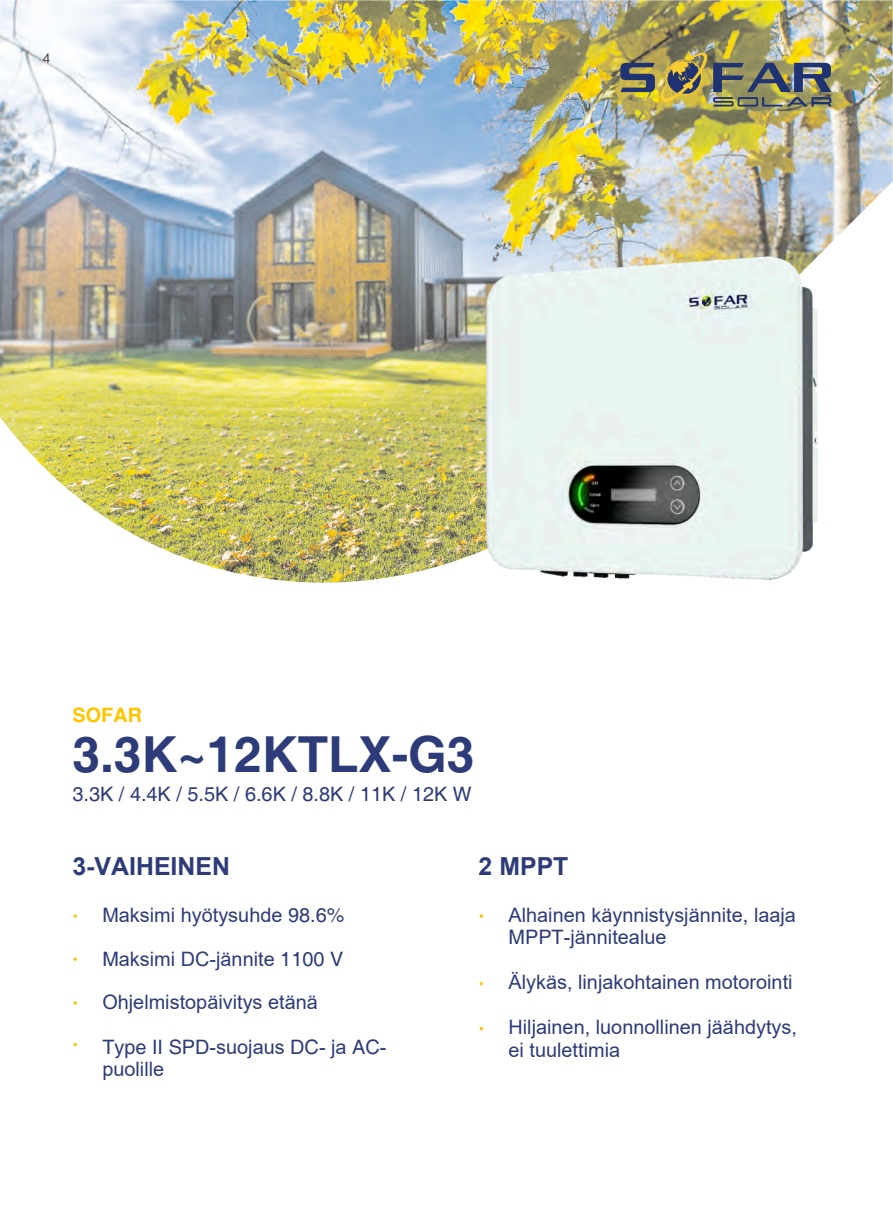
<style>
.page{position:relative;width:893px;height:1212px;background:#fff}
.page>*{position:absolute;margin:0;border:0;box-sizing:border-box;transform-origin:0 0}
.t1{font:700 49.8px "Helvetica";color:#2e3b79}
.t2{font:700 24.9px "Arial";color:#2e3b79}
.t3{font:19.95px/22.5px "Arial";color:#2e3b79}
.t4{font:19.95px "Helvetica";color:#2e3b79}
.t5{font:700 19.95px "Helvetica";color:#ffc500}
.t6{font:300 13.5px "Helvetica";color:#231916}
.s1{font-family:"Helvetica"}
.s2{font-family:"Arial"}
</style>
<div class="page">
<img style="left:0;top:0;width:893px;height:583px">
<img style="left:464px;top:230px;width:381px;height:353px">
<svg style="left:74px;top:914px;width:3px;height:4px"></svg>
<svg style="left:74px;top:957px;width:3px;height:4px"></svg>
<svg style="left:74px;top:1001px;width:3px;height:4px"></svg>
<svg style="left:480px;top:914px;width:3px;height:4px"></svg>
<svg style="left:661px;top:53px;width:46px;height:49px"></svg>
<svg style="left:620px;top:63px;width:35px;height:29px"></svg>
<img style="left:713px;top:63px;width:118px;height:44px">
<p class="t6" style="left:43px;top:47px;width:9px">4</p>
<p class="t5" style="left:72px;top:708px;width:71px">SOFAR</p>
<h1 class="t1" style="left:72px;top:735px;width:404px">3.3K~12KTLX-G3</h1>
<p class="t4" style="left:72px;top:786px;width:401px">3.3K / 4.4K / 5.5K / 6.6K / 8.8K / 11K / 12K W</p>
<p class="t2" style="left:72px;top:848px;width:159px">3-VAIHEINEN</p>
<p class="t3" style="left:102px;top:893px;width:244px;line-height:43.7px;text-align:justify">Maksimi hyötysuhde <span class="s1">98.6% M</span>aksimi DC-jännite <span class="s1">1100 V </span>Ohjelmistopäivitys etänä</p>
<p class="t4" style="left:102px;top:1039px;width:286px">Type II SPD<span class="s2">-suojaus</span> DC<span class="s2">- ja</span> AC<span class="s2">-</span></p>
<p class="t3" style="left:102px;top:1058px;width:63px">puolille</p>
<p class="t2" style="left:479px;top:848px;width:91px">2 MPPT</p>
<p class="t3" style="left:508px;top:903px;width:289px">Alhainen käynnistysjännite<span class="s1">,</span> laaja<br><span class="s1">MPPT</span>-jännitealue</p>
<p class="t3" style="left:508px;top:971px;width:286px">Älykäs, linjakohtainen motorointi</p>
<p class="t3" style="left:508px;top:1016px;width:290px">Hiljainen, luonnollinen jäähdytys, ei tuulettimia</p>
</div>
